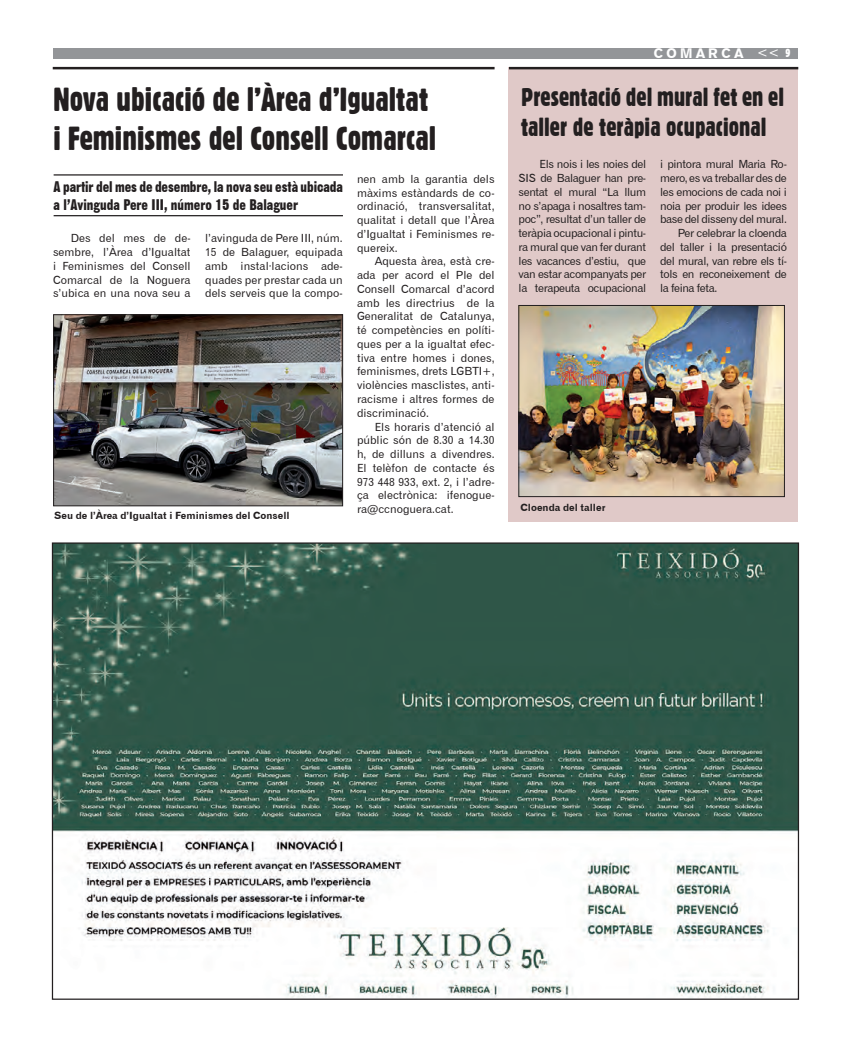
<style>
.page{position:relative;width:851px;height:1053px;background:#fff}
.page>*{position:absolute;margin:0;border:0;box-sizing:border-box;transform-origin:0 0}
.t1{font:32.5px/39px "Gothic 821 Condensed BT";color:#231f20}
.t2{font:25px/30px "Gothic 821 Condensed BT";color:#231f20}
.t3{font:15px/18px "Gothic No 13 BT";letter-spacing:-.005em;color:#231f20}
.t4{font:13.75px "Gothic 725 BT Black A";letter-spacing:.25em;color:#fff}
.t5{font:11.25px/13.8px "Gothic 720 BT Roman B";color:#231f20;text-align:justify}
.t6{font:10px "Gothic 720 BT Bold B";color:#231f20}
.s1{font-family:"Gothic 720 BT Roman B"}
.s2{font-family:"Gothic 821 Condensed BT";font-size:11.25px}
</style>
<div class="page">
<div style="left:53px;top:48px;width:744px;height:10px;background:#939598"></div>
<img style="left:54px;top:544px;width:743px;height:453px">
<hr style="left:53px;top:67px;width:441px;height:2px;background:#231f20">
<img style="left:55px;top:316px;width:286px;height:188px">
<div style="left:53px;top:314px;width:290px;height:192px;border:1px solid #231f20"></div>
<hr style="left:54px;top:174px;width:289px;height:1px;background:#231f20">
<hr style="left:54px;top:215px;width:289px;height:1px;background:#231f20">
<div style="left:508px;top:68px;width:289px;height:454px;background:#e0c9c8"></div>
<hr style="left:509px;top:67px;width:289px;height:2px;background:#231f20">
<img style="left:520px;top:307px;width:262px;height:187px">
<div style="left:518px;top:305px;width:266px;height:191px;border:1px solid #231f20"></div>
<p class="t1" style="left:53px;top:79px;width:384px">Nova ubicació de l’Àrea d’Igualtat i Feminismes del Consell Comarcal</p>
<p class="t3" style="left:54px;top:177px;width:291px">A partir del mes de desembre, la nova seu està ubicada a l’Avinguda Pere III, número 15 de Balaguer</p>
<p class="t5" style="left:53px;top:231px;width:139px;text-indent:18px">Des del mes de de&shy;sembre, l’Àrea d’Igualtat i Feminismes del Consell Comarcal de la Noguera s’ubica en una nova seu a</p>
<p class="t5" style="left:205px;top:231px;width:139px">l’avinguda de Pere III, núm.<br>15 de Balaguer, equipada amb instal·lacions ade&shy;quades per prestar cada un dels serveis que la compo-</p>
<p class="t6" style="left:54px;top:509px;width:237px">Seu de l’Àrea d’Igualtat i Feminismes del Consell</p>
<p class="t5" style="left:357px;top:172px;width:139px">nen amb la garantia dels màxims estàndards de co&shy;ordinació, transversalitat, qualitat i detall que l’Àrea d’Igualtat i Feminismes re&shy;quereix.</p>
<p class="t5" style="left:357px;top:254px;width:139px;text-indent:18px">Aquesta àrea, està cre&shy;ada per acord el Ple del Consell Comarcal d’acord amb les directrius de la Generalitat de Catalunya, té competències en políti&shy;ques per a la igualtat efec&shy;tiva entre homes i dones, feminismes, drets LGBTI+, violències masclistes, anti&shy;racisme i altres formes de discriminació.</p>
<p class="t5" style="left:357px;top:419px;width:139px;text-indent:18px">Els horaris d’atenció al públic són de 8.30 a 14.30 h, de dilluns a divendres.<br>El telèfon de contacte és 973 448 933, ext. 2, i l’adre&shy;ça electrònica: ifenogue&shy;ra@ccnoguera.cat.</p>
<p class="t4" style="left:653px;top:45px;width:138px">COMARCA <span class="s1">&lt;&lt;</span> <span class="s2">9</span></p>
<p class="t2" style="left:521px;top:82px;width:264px">Presentació del mural fet en el taller de teràpia ocupacional</p>
<p class="t5" style="left:518px;top:157px;width:129px;text-indent:21px">Els nois i les noies del SIS de Balaguer han pre&shy;sentat el mural “La llum no s’apaga i nosaltres tam&shy;poc”, resultat d’un taller de teràpia ocupacional i pintu&shy;ra mural que van fer durant les vacances d’estiu, que van estar acompanyats per la terapeuta ocupacional</p>
<p class="t5" style="left:660px;top:157px;width:128px">i pintora mural Maria Ro&shy;mero, es va treballar des de les emocions de cada noi i noia per produir les idees base del disseny del mural.</p>
<p class="t5" style="left:660px;top:226px;width:128px;text-indent:18px">Per celebrar la cloenda del taller i la presentació del mural, van rebre els tí&shy;tols en reconeixement de la feina feta.</p>
<p class="t6" style="left:520px;top:501px;width:86px">Cloenda del taller</p>
</div>
